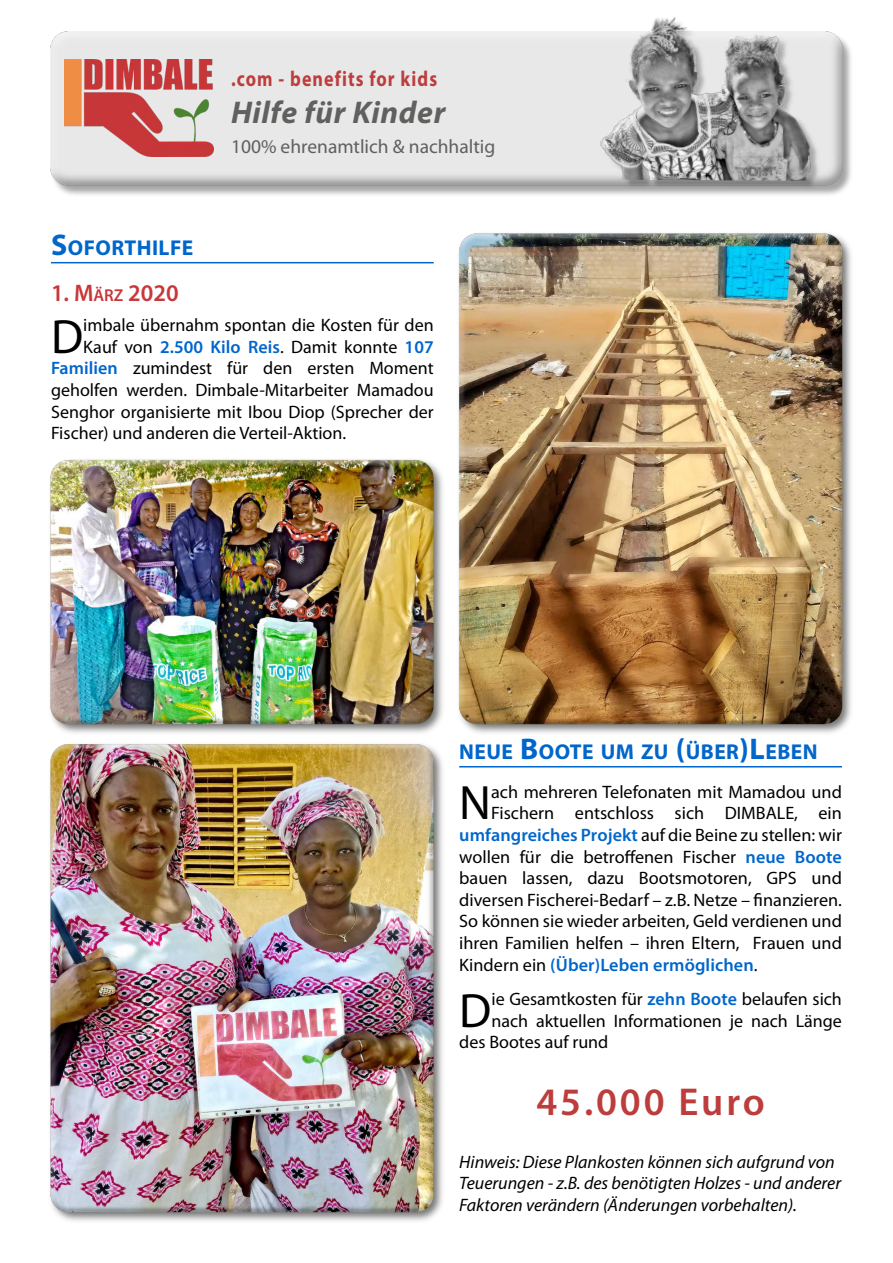
<style>
.page{position:relative;width:893px;height:1263px;background:#fff}
.page>*{position:absolute;margin:0;border:0;box-sizing:border-box;transform-origin:0 0}
.t1{font:48.45px "Myriad Pro";color:#000}
.t2{font:600 39px "Myriad Pro";letter-spacing:.075em;color:#bd3d3d}
.t3{font:italic 700 31.5px "Myriad Pro";letter-spacing:.02em;color:#61605f}
.t4{font:600 24px "Myriad Pro";color:#c83739}
.t5{font:700 21.6px "Myriad Pro";letter-spacing:.02em;color:#06c}
.t6{font:700 21.6px "Myriad Pro";letter-spacing:.06em;color:#bd3d3d;scale:.83 1}
.t7{font:19.5px "Myriad Pro";color:#61605f}
.t8{font:18px "Myriad Pro";color:#000}
.t9{font:italic 18px/21.6px "Myriad Pro";color:#000}
.t10{font:600 18px "Myriad Pro";letter-spacing:.005em;color:#06c}
.s1{font-size:30px}
.s2{font-size:17.25px}
.s3{font-weight:600;color:#06c}
.s4{font-weight:400;color:#000}
</style>
<div class="page">
<img style="left:51px;top:31px;width:800px;height:164px">
<img style="left:598px;top:17px;width:226px;height:164px">
<img style="left:64px;top:60px;width:150px;height:96px">
<img style="left:50px;top:233px;width:801px;height:988px">
<p class="t6" style="left:231px;top:69px;width:250px">.com - benefits for kids</p>
<h3 class="t3" style="left:231px;top:100px;width:216px">Hilfe für Kinder</h3>
<p class="t7" style="left:231px;top:138px;width:266px">100% ehrenamtlich &amp; nachhaltig</p>
<p class="t5" style="left:51px;top:239px;width:144px"><span class="s1">S</span>OFORTHILFE</p>
<h3 class="t4" style="left:51px;top:283px;width:129px">1. M<span class="s2">ÄRZ</span> 2020</h3>
<h1 class="t1" style="left:51px;top:316px;width:34px">D</h1>
<p class="t8" style="left:83px;top:318px;width:352px">imbale übernahm spontan die Kosten für den</p>
<p class="t8" style="left:83px;top:339px;width:352px">Kauf von <span class="s3">2.500 Kilo Reis</span>. Damit konnte <span class="s3">107</span></p>
<p class="t8" style="left:51px;top:361px;width:384px"><span class="s3">Familien</span> zumindest für den ersten Moment</p>
<p class="t8" style="left:51px;top:382px;width:384px">geholfen werden. Dimbale-Mitarbeiter Mamadou</p>
<p class="t8" style="left:51px;top:404px;width:384px">Senghor organisierte mit Ibou Diop (Sprecher der</p>
<p class="t8" style="left:51px;top:426px;width:297px">Fischer) und anderen die Verteil-Aktion.</p>
<p class="t5" style="left:459px;top:743px;width:360px">NEUE <span class="s1">B</span>OOTE UM ZU <span class="s1">(</span>ÜBER<span class="s1">)L</span>EBEN</p>
<h1 class="t1" style="left:459px;top:783px;width:33px">N</h1>
<p class="t8" style="left:491px;top:784px;width:352px">ach mehreren Telefonaten mit Mamadou und</p>
<p class="t8" style="left:491px;top:806px;width:352px">Fischern entschloss sich DIMBALE, ein</p>
<p class="t8" style="left:459px;top:827px;width:384px"><span class="s3">umfangreiches Projekt</span> auf die Beine zu stellen: wir</p>
<p class="t8" style="left:459px;top:849px;width:384px">wollen für die betroffenen Fischer <span class="s3">neue Boote</span></p>
<p class="t8" style="left:459px;top:871px;width:384px">bauen lassen, dazu Bootsmotoren, GPS und</p>
<p class="t8" style="left:459px;top:892px;width:384px">diversen Fischerei-Bedarf – z.B. Netze – finanzieren.</p>
<p class="t8" style="left:459px;top:914px;width:384px">So können sie wieder arbeiten, Geld verdienen und</p>
<p class="t8" style="left:459px;top:935px;width:384px">ihren Familien helfen – ihren Eltern, Frauen und</p>
<p class="t10" style="left:459px;top:957px;width:300px"><span class="s4">Kindern ein</span> (Über)Leben ermöglichen<span class="s4">.</span></p>
<h1 class="t1" style="left:459px;top:990px;width:34px">D</h1>
<p class="t8" style="left:491px;top:991px;width:352px">ie Gesamtkosten für <span class="s3">zehn Boote</span> belaufen sich</p>
<p class="t8" style="left:491px;top:1013px;width:352px">nach aktuellen Informationen je nach Länge</p>
<p class="t8" style="left:459px;top:1035px;width:151px">des Bootes auf rund</p>
<h2 class="t2" style="left:536px;top:1085px;width:230px">45.000 Euro</h2>
<p class="t9" style="left:459px;top:1152px;width:383px">Hinweis: Diese Plankosten können sich aufgrund von<br>Teuerungen - z.B. des benötigten Holzes - und anderer<br>Faktoren verändern (Änderungen vorbehalten).</p>
</div>
